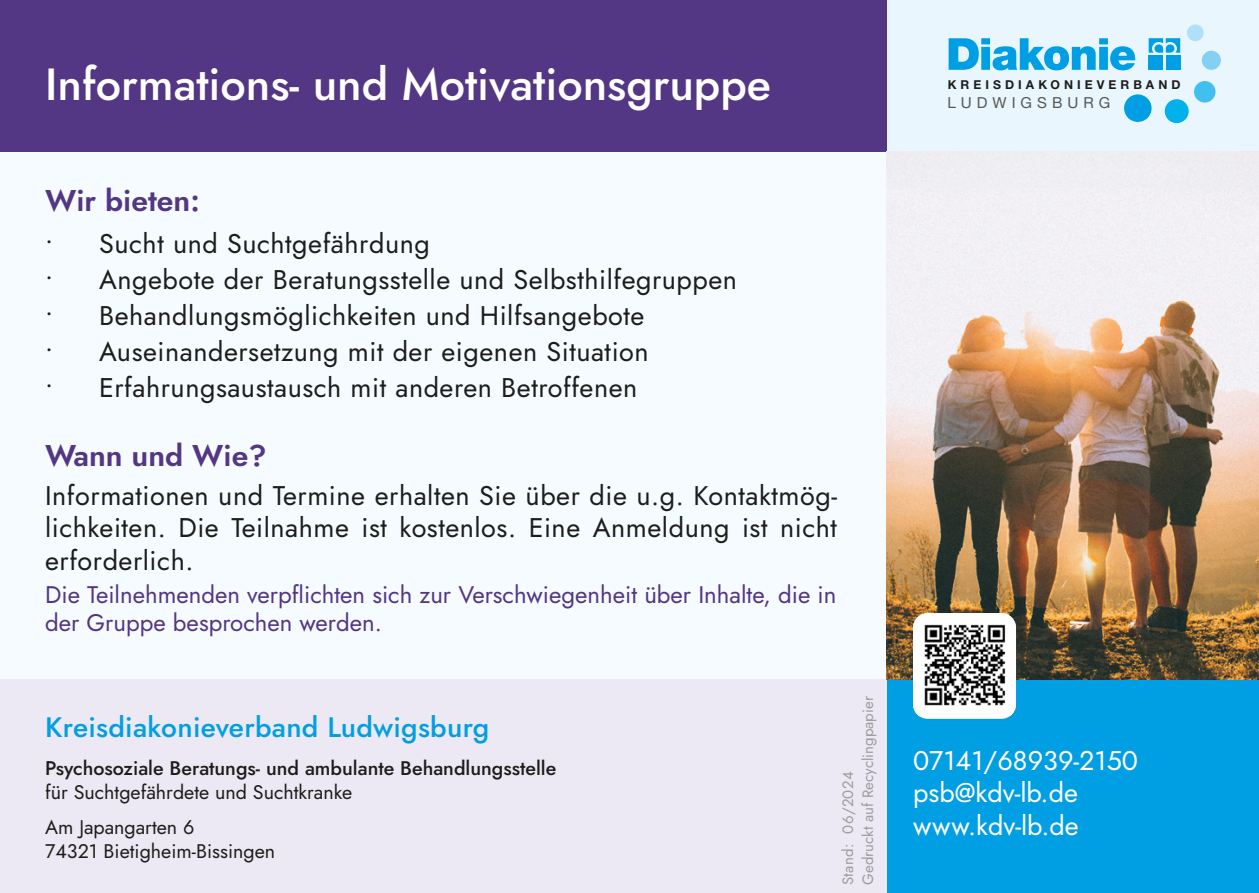
<style>
.page{position:relative;width:1259px;height:893px;background:#fff}
.page>*{position:absolute;margin:0;border:0;box-sizing:border-box;transform-origin:0 0}
.t1{font:500 45px "Jost";color:#fff}
.t2{font:600 30px "Jost";color:#533684}
.t3{font:500 28.2px "Jost";letter-spacing:.01em;color:#009fe3}
.t4{font:27px/32.4px "Jost";letter-spacing:.02em;color:#1d1d1b;text-align:justify}
.t5{font:27px/32.4px "Jost";color:#fff}
.t6{font:24px/28.8px "Jost";color:#533684}
.t7{font:19.8px/35.7px "Jost";color:#1d1d1b}
.t8{font:500 19.8px "Jost";color:#1d1d1b}
.t9{font:15.3px "Helvetica Neue";letter-spacing:.33em;color:#575756}
.t10{font:15px/20.1px "Jost";color:#9d9d9c}
.t11{font:700 12.3px "Helvetica Neue";letter-spacing:.33em;color:#1d1d1b}
</style>
<div class="page">
<div style="left:886px;top:0;width:373px;height:151px;background:#eaf6fe"></div>
<div style="left:0;top:151px;width:1259px;height:742px;background:#f5fbfe"></div>
<div style="left:886px;top:679px;width:373px;height:214px;background:#009fe3"></div>
<div style="left:0;top:679px;width:886px;height:214px;background:#ece9f4"></div>
<div style="left:0;top:0;width:886px;height:151px;background:#533684"></div>
<svg style="left:948px;top:38px;width:30px;height:32px"></svg>
<div style="left:981px;top:47px;width:9px;height:23px;background:#009fe3"></div>
<div style="left:981px;top:38px;width:9px;height:6px;background:#009fe3"></div>
<svg style="left:992px;top:38px;width:103px;height:32px"></svg>
<div style="left:1099px;top:47px;width:9px;height:23px;background:#009fe3"></div>
<div style="left:1099px;top:38px;width:9px;height:6px;background:#009fe3"></div>
<svg style="left:1110px;top:46px;width:25px;height:24px"></svg>
<svg style="left:1148px;top:38px;width:32px;height:15px"></svg>
<div style="left:1148px;top:55px;width:15px;height:15px;background:#009fe3"></div>
<div style="left:1165px;top:55px;width:15px;height:15px;background:#009fe3"></div>
<div style="left:1124px;top:94px;width:27px;height:28px;background:#009fe3;border-radius:50%"></div>
<div style="left:1164px;top:99px;width:24px;height:24px;background:#00b1eb;border-radius:50%"></div>
<div style="left:1194px;top:81px;width:21px;height:22px;background:#41c0f0;border-radius:50%"></div>
<div style="left:1201px;top:51px;width:20px;height:19px;background:#83d0f5;border-radius:50%"></div>
<div style="left:1187px;top:24px;width:16px;height:17px;background:#afdff9;border-radius:50%"></div>
<img style="left:886px;top:151px;width:373px;height:528px">
<div style="left:913px;top:613px;width:103px;height:106px;background:#fff;border-radius:15px"></div>
<img style="left:913px;top:613px;width:103px;height:103px">
<h1 class="t1" style="left:45px;top:54px;width:727px">Informations- und Motivationsgruppe</h1>
<p class="t2" style="left:45px;top:180px;width:156px">Wir bieten:</p>
<p class="t4" style="left:45px;top:228px;width:386px">• Sucht und Suchtgefährdung</p>
<p class="t4" style="left:45px;top:264px;width:693px">• Angebote der Beratungsstelle und Selbsthilfegruppen</p>
<p class="t4" style="left:45px;top:300px;width:601px">• Behandlungsmöglichkeiten und Hilfsangebote</p>
<p class="t4" style="left:45px;top:336px;width:605px">• Auseinandersetzung mit der eigenen Situation</p>
<p class="t4" style="left:45px;top:372px;width:594px">• Erfahrungsaustausch mit anderen Betroffenen</p>
<p class="t2" style="left:45px;top:435px;width:223px">Wann und Wie?</p>
<p class="t4" style="left:45px;top:479px;width:793px">Informationen und Termine erhalten Sie über die u.g. Kontaktmög&shy;lichkeiten. Die Teilnahme ist kostenlos. Eine Anmeldung ist nicht erforderlich.</p>
<p class="t6" style="left:45px;top:580px;width:793px">Die Teilnehmenden verpflichten sich zur Verschwiegenheit über Inhalte, die in der Gruppe besprochen werden.</p>
<p class="t3" style="left:45px;top:707px;width:446px">Kreisdiakonieverband Ludwigsburg</p>
<p class="t8" style="left:45px;top:755px;width:513px">Psychosoziale Beratungs- und ambulante Behandlungsstelle</p>
<p class="t7" style="left:45px;top:774px;width:309px">für Suchtgefährdete und Suchtkranke<br>Am Japangarten 6</p>
<p class="t7" style="left:45px;top:833px;width:232px">74321 Bietigheim-Bissingen</p>
<p class="t10" style="left:838px;top:885px;width:190px;rotate:-90deg">Stand: 06/2024<br>Gedruckt auf Recyclingpapier</p>
<p class="t11" style="left:947px;top:74px;width:234px">KREISDIAKONIEVERBAND</p>
<p class="t9" style="left:947px;top:90px;width:164px">LUDWIGSBURG</p>
<p class="t5" style="left:913px;top:744px;width:227px">07141/68939-2150 psb@kdv-lb.de www.kdv-lb.de</p>
</div>
